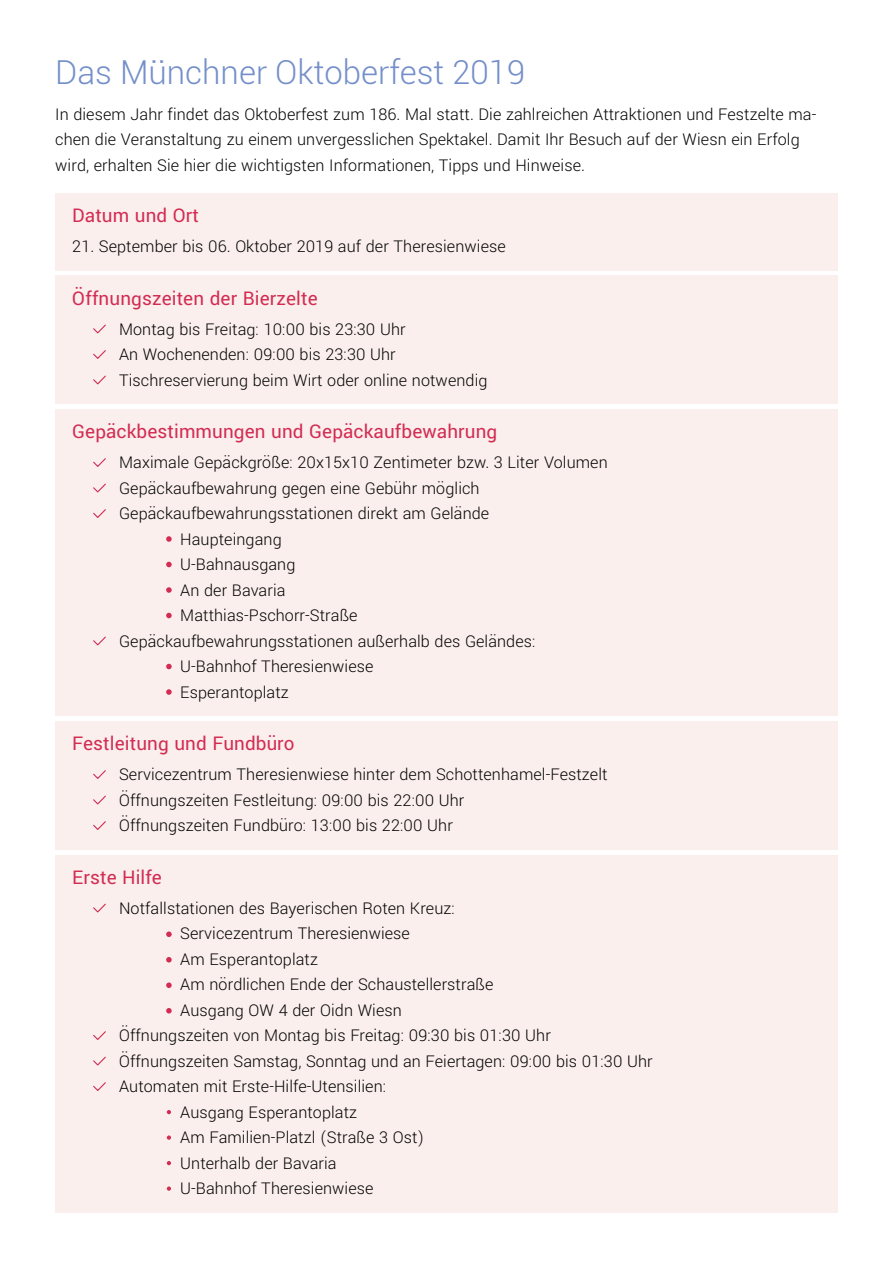
<style>
.page{position:relative;width:893px;height:1263px;background:#fff}
.page>*{position:absolute;margin:0;border:0;box-sizing:border-box;transform-origin:0 0}
.t1{font:300 33px "Roboto";color:#748fc9}
.t2{font:21px "Yantramanav";letter-spacing:.005em;color:#d32c53}
.t3{font:300 18px/25.5px "Yantramanav";letter-spacing:.005em;color:#000}
</style>
<div class="page">
<div style="left:55px;top:193px;width:783px;height:77px;background:#faefed"></div>
<div style="left:55px;top:276px;width:783px;height:128px;background:#faefed"></div>
<svg style="left:93px;top:324px;width:13px;height:10px"></svg>
<svg style="left:93px;top:350px;width:13px;height:9px"></svg>
<svg style="left:93px;top:375px;width:13px;height:10px"></svg>
<div style="left:55px;top:721px;width:783px;height:128px;background:#faefed"></div>
<svg style="left:93px;top:770px;width:13px;height:9px"></svg>
<svg style="left:93px;top:795px;width:13px;height:10px"></svg>
<svg style="left:93px;top:821px;width:13px;height:9px"></svg>
<div style="left:55px;top:855px;width:783px;height:357px;background:#faefed"></div>
<svg style="left:93px;top:903px;width:13px;height:10px"></svg>
<svg style="left:93px;top:1082px;width:13px;height:9px"></svg>
<svg style="left:93px;top:1056px;width:13px;height:10px"></svg>
<svg style="left:93px;top:1031px;width:13px;height:9px"></svg>
<svg style="left:166px;top:931px;width:6px;height:6px"></svg>
<svg style="left:167px;top:1110px;width:4px;height:4px"></svg>
<svg style="left:166px;top:957px;width:6px;height:5px"></svg>
<svg style="left:167px;top:1135px;width:4px;height:5px"></svg>
<svg style="left:166px;top:982px;width:6px;height:6px"></svg>
<svg style="left:167px;top:1161px;width:4px;height:4px"></svg>
<svg style="left:166px;top:1008px;width:6px;height:5px"></svg>
<svg style="left:167px;top:1186px;width:4px;height:5px"></svg>
<div style="left:55px;top:409px;width:783px;height:307px;background:#faefed"></div>
<svg style="left:93px;top:458px;width:13px;height:9px"></svg>
<svg style="left:93px;top:483px;width:13px;height:10px"></svg>
<svg style="left:93px;top:509px;width:13px;height:9px"></svg>
<svg style="left:93px;top:636px;width:13px;height:10px"></svg>
<svg style="left:166px;top:536px;width:6px;height:6px"></svg>
<svg style="left:166px;top:562px;width:6px;height:5px"></svg>
<svg style="left:166px;top:587px;width:6px;height:6px"></svg>
<svg style="left:166px;top:664px;width:6px;height:5px"></svg>
<svg style="left:166px;top:613px;width:6px;height:5px"></svg>
<svg style="left:166px;top:689px;width:6px;height:6px"></svg>
<h1 class="t1" style="left:55px;top:50px;width:472px">Das Münchner Oktoberfest 2019</h1>
<p class="t3" style="left:55px;top:101px;width:763px">In diesem Jahr findet das Oktoberfest zum 186. Mal statt. Die zahlreichen Attraktionen und Festzelte ma&shy;chen die Veranstaltung zu einem unvergesslichen Spektakel. Damit Ihr Besuch auf der Wiesn ein Erfolg wird, erhalten Sie hier die wichtigsten Informationen, Tipps und Hinweise.</p>
<p class="t2" style="left:72px;top:203px;width:128px">Datum und Ort</p>
<p class="t3" style="left:72px;top:234px;width:435px">21. September bis 06. Oktober 2019 auf der Theresienwiese</p>
<p class="t2" style="left:72px;top:285px;width:247px">Öffnungszeiten der Bierzelte</p>
<p class="t3" style="left:119px;top:316px;width:370px">Montag bis Freitag: 10:00 bis 23:30 Uhr<br>An Wochenenden: 09:00 bis 23:30 Uhr<br>Tischreservierung beim Wirt oder online notwendig</p>
<p class="t2" style="left:72px;top:418px;width:426px">Gepäckbestimmungen und Gepäckaufbewahrung</p>
<p class="t3" style="left:119px;top:450px;width:490px">Maximale Gepäckgröße: 20x15x10 Zentimeter bzw. 3 Liter Volumen</p>
<p class="t3" style="left:119px;top:475px;width:362px">Gepäckaufbewahrung gegen eine Gebühr möglich</p>
<p class="t3" style="left:119px;top:501px;width:372px">Gepäckaufbewahrungsstationen direkt am Gelände</p>
<p class="t3" style="left:180px;top:526px;width:103px">Haupteingang</p>
<p class="t3" style="left:180px;top:552px;width:117px">U-Bahnausgang</p>
<p class="t3" style="left:180px;top:577px;width:107px">An der Bavaria</p>
<p class="t3" style="left:180px;top:603px;width:179px">Matthias-Pschorr-Straße</p>
<p class="t3" style="left:119px;top:628px;width:418px">Gepäckaufbewahrungsstationen außerhalb des Geländes:</p>
<p class="t3" style="left:180px;top:654px;width:195px">U-Bahnhof Theresienwiese</p>
<p class="t3" style="left:180px;top:679px;width:110px">Esperantoplatz</p>
<p class="t2" style="left:72px;top:731px;width:224px">Festleitung und Fundbüro</p>
<p class="t3" style="left:119px;top:762px;width:490px">Servicezentrum Theresienwiese hinter dem Schottenhamel-Festzelt<br>Öffnungszeiten Festleitung: 09:00 bis 22:00 Uhr<br>Öffnungszeiten Fundbüro: 13:00 bis 22:00 Uhr</p>
<p class="t2" style="left:72px;top:864px;width:91px">Erste Hilfe</p>
<p class="t3" style="left:119px;top:895px;width:337px">Notfallstationen des Bayerischen Roten Kreuz:</p>
<p class="t3" style="left:180px;top:921px;width:231px">Servicezentrum Theresienwiese</p>
<p class="t3" style="left:180px;top:946px;width:139px">Am Esperantoplatz</p>
<p class="t3" style="left:180px;top:972px;width:315px">Am nördlichen Ende der Schaustellerstraße</p>
<p class="t3" style="left:180px;top:997px;width:223px">Ausgang OW 4 der Oidn Wiesn</p>
<p class="t3" style="left:119px;top:1023px;width:433px">Öffnungszeiten von Montag bis Freitag: 09:30 bis 01:30 Uhr</p>
<p class="t3" style="left:119px;top:1048px;width:535px">Öffnungszeiten Samstag, Sonntag und an Feiertagen: 09:00 bis 01:30 Uhr</p>
<p class="t3" style="left:119px;top:1074px;width:269px">Automaten mit Erste-Hilfe-Utensilien:</p>
<p class="t3" style="left:180px;top:1099px;width:178px">Ausgang Esperantoplatz</p>
<p class="t3" style="left:180px;top:1125px;width:246px">Am Familien-Platzl (Straße 3 Ost)</p>
<p class="t3" style="left:180px;top:1150px;width:158px">Unterhalb der Bavaria</p>
<p class="t3" style="left:180px;top:1176px;width:195px">U-Bahnhof Theresienwiese</p>
</div>
